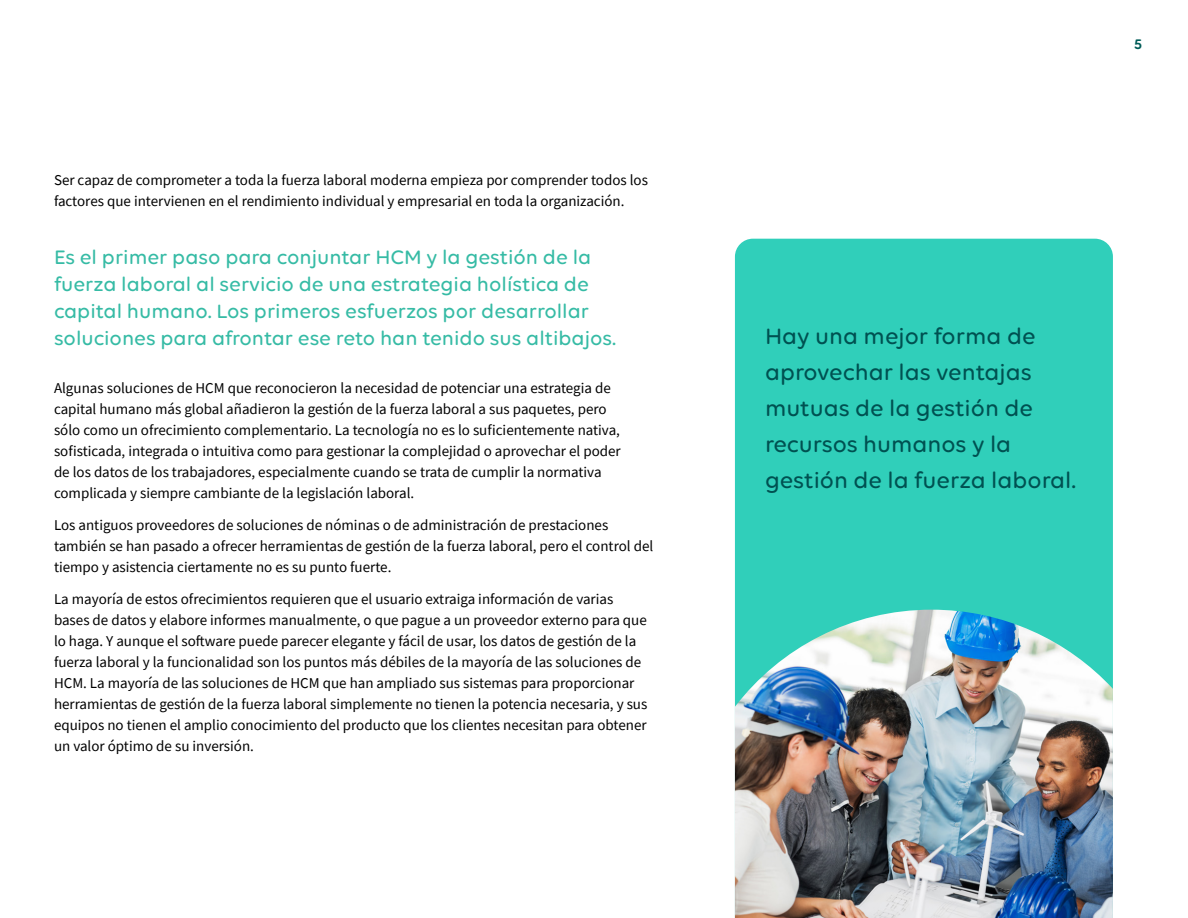
<style>
.page{position:relative;width:1188px;height:918px;background:#fff}
.page>*{position:absolute;margin:0;border:0;box-sizing:border-box;transform-origin:0 0}
.t1{font:500 24px/36px "Volte Rounded";color:#005151}
.t2{font:500 21px/27px "Volte Rounded";color:#36bba5}
.t3{font:15px/21px "Source Sans Pro";color:#000}
.t4{font:600 15px "Volte Rounded";color:#005c58}
</style>
<div class="page">
<div style="left:735px;top:239px;width:378px;height:371px;background:#30cfba"></div>
<img style="left:735px;top:610px;width:378px;height:308px">
<p class="t3" style="left:54px;top:170px;width:596px">Ser capaz de comprometer a toda la fuerza laboral moderna empieza por comprender todos los factores que intervienen en el rendimiento individual y empresarial en toda la organización.</p>
<h2 class="t2" style="left:54px;top:243px;width:564px">Es el primer paso para conjuntar HCM y la gestión de la fuerza laboral al servicio de una estrategia holística de capital humano. Los primeros esfuerzos por desarrollar soluciones para afrontar ese reto han tenido sus altibajos.</h2>
<p class="t3" style="left:54px;top:378px;width:568px">Algunas soluciones de HCM que reconocieron la necesidad de potenciar una estrategia de capital humano más global añadieron la gestión de la fuerza laboral a sus paquetes, pero sólo como un ofrecimiento complementario. La tecnología no es lo suficientemente nativa, sofisticada, integrada o intuitiva como para gestionar la complejidad o aprovechar el poder de los datos de los trabajadores, especialmente cuando se trata de cumplir la normativa complicada y siempre cambiante de la legislación laboral.</p>
<p class="t3" style="left:54px;top:514px;width:601px">Los antiguos proveedores de soluciones de nóminas o de administración de prestaciones también se han pasado a ofrecer herramientas de gestión de la fuerza laboral, pero el control del tiempo y asistencia ciertamente no es su punto fuerte.</p>
<p class="t3" style="left:54px;top:588px;width:595px">La mayoría de estos ofrecimientos requieren que el usuario extraiga información de varias bases de datos y elabore informes manualmente, o que pague a un proveedor externo para que lo haga. Y aunque el software puede parecer elegante y fácil de usar, los datos de gestión de la fuerza laboral y la funcionalidad son los puntos más débiles de la mayoría de las soluciones de HCM. La mayoría de las soluciones de HCM que han ampliado sus sistemas para proporcionar herramientas de gestión de la fuerza laboral simplemente no tienen la potencia necesaria, y sus equipos no tienen el amplio conocimiento del producto que los clientes necesitan para obtener un valor óptimo de su inversión.</p>
<p class="t4" style="left:1134px;top:35px;width:10px">5</p>
<h1 class="t1" style="left:765px;top:318px;width:313px">Hay una mejor forma de aprovechar las ventajas mutuas de la gestión de recursos humanos y la gestión de la fuerza laboral.</h1>
</div>
